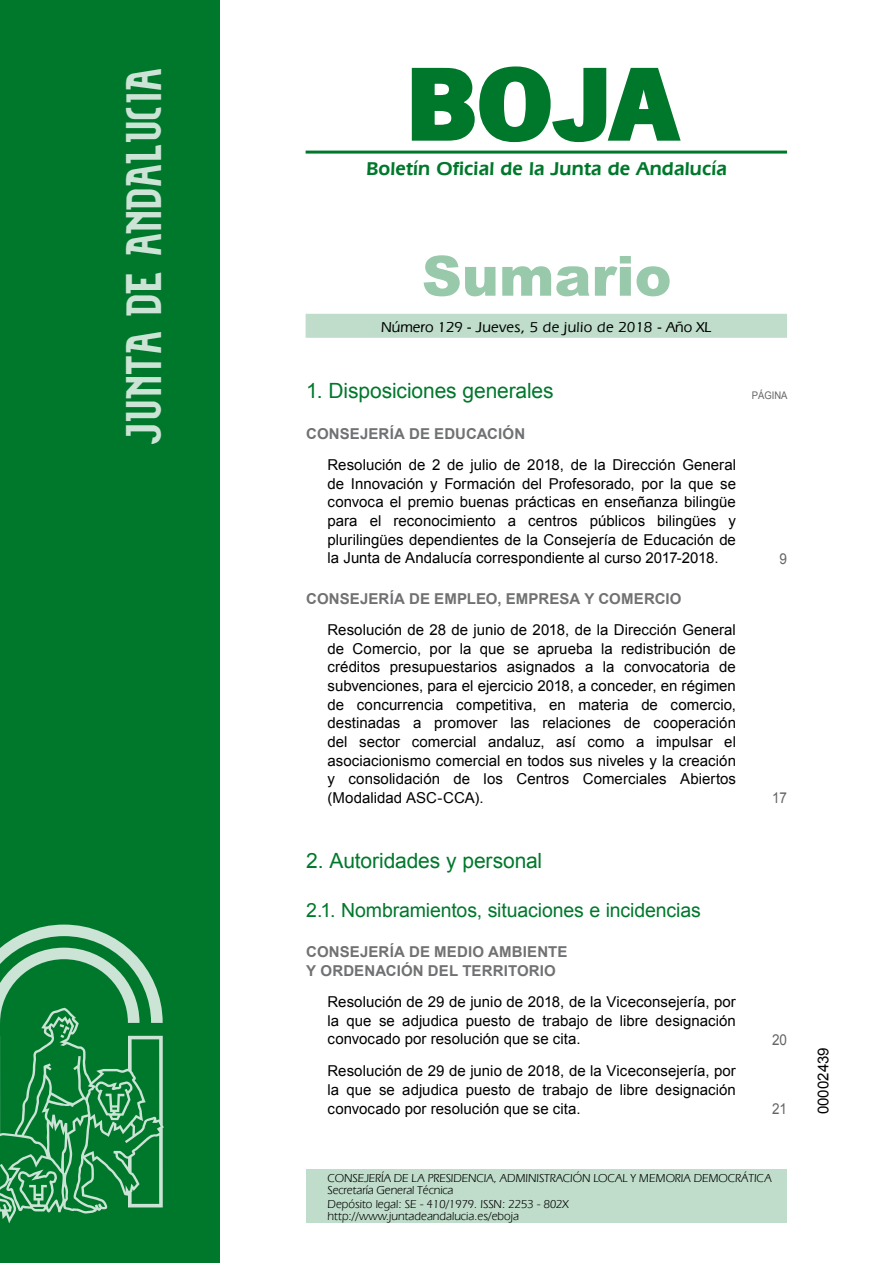
<style>
.page{position:relative;width:893px;height:1263px;background:#fff}
.page>*{position:absolute;margin:0;border:0;box-sizing:border-box;transform-origin:0 0}
.t1{font:700 105px "News Got T";color:#00782c;scale:1.14 1}
.t2{font:900 55.5px "Arial";color:#99c9ab}
.t3{font:27px "Alfabeto Andaluz Nuevo";color:#cce4d5}
.t4{font:21px "Arial";letter-spacing:-.005em;color:#00782c}
.t5{font:19.5px "Arial";letter-spacing:-.01em;color:#00782c}
.t6{font:600 19.5px "Eras IT Cby BT";letter-spacing:.01em;color:#00782c}
.t7{font:15px/18.6px "Arial";color:#000;text-align:justify}
.t8{font:700 15px/18.6px "Arial";letter-spacing:.01em;color:#707173}
.t9{font:500 15px "Eras IT Cby BT";letter-spacing:.025em;color:#000}
.t10{font:15px "Arial";color:#646567;scale:.9 1}
.t11{font:12px/12px "Eras IT Cby BT";letter-spacing:-.01em;color:#000}
.t12{font:10.5px "Arial";color:#646567;scale:.9 1}
</style>
<div class="page">
<hr style="left:305px;top:151px;width:482px;height:3px;background:#00782c">
<div style="left:305px;top:314px;width:482px;height:24px;background:#bfddca"></div>
<div style="left:0;top:0;width:219px;height:1263px;background:#00782c"></div>
<svg style="left:0;top:925px;width:164px;height:298px"></svg>
<svg style="left:411px;top:66px;width:270px;height:77px"></svg>
<div style="left:306px;top:1169px;width:481px;height:54px;background:#bfddca"></div>
<h3 class="t3" style="left:136px;top:446px;width:379px;rotate:-90deg">JUNTA DE ANDALUCIA</h3>
<h1 class="t1" style="left:405px;top:42px;width:240px">BOJA</h1>
<h3 class="t6" style="left:366px;top:157px;width:362px">Boletín Oficial de la Junta de Andalucía</h3>
<h2 class="t2" style="left:422px;top:236px;width:251px">Sumario</h2>
<p class="t9" style="left:381px;top:317px;width:331px">Número 129 - Jueves, 5 de julio de 2018 - Año XL</p>
<h3 class="t4" style="left:306px;top:377px;width:249px">1. Disposiciones generales</h3>
<p class="t12" style="left:751px;top:388px;width:41px">PÁGINA</p>
<p class="t8" style="left:306px;top:425px;width:220px">CONSEJERÍA DE EDUCACIÓN</p>
<p class="t7" style="left:327px;top:456px;width:410px">Resolución de 2 de julio de 2018, de la Dirección General de Innovación y Formación del Profesorado, por la que se convoca el premio buenas prácticas en enseñanza bilingüe para el reconocimiento a centros públicos bilingües y plurilingües dependientes de la Consejería de Educación de la Junta de Andalucía correspondiente al curso 2017-2018.</p>
<p class="t10" style="left:779px;top:549px;width:10px">9</p>
<p class="t8" style="left:306px;top:590px;width:377px">CONSEJERÍA DE EMPLEO, EMPRESA Y COMERCIO</p>
<p class="t7" style="left:327px;top:621px;width:410px">Resolución de 28 de junio de 2018, de la Dirección General de Comercio, por la que se aprueba la redistribución de créditos presupuestarios asignados a la convocatoria de subvenciones, para el ejercicio 2018, a conceder, en régimen de concurrencia competitiva, en materia de comercio, destinadas a promover las relaciones de cooperación del sector comercial andaluz, así como a impulsar el asociacionismo comercial en todos sus niveles y la creación y consolidación de los Centros Comerciales Abiertos (Modalidad ASC-CCA).</p>
<h3 class="t4" style="left:306px;top:846px;width:237px">2. Autoridades y personal</h3>
<h3 class="t5" style="left:306px;top:897px;width:396px">2.1. Nombramientos, situaciones e incidencias</h3>
<p class="t8" style="left:306px;top:943px;width:263px">CONSEJERÍA DE MEDIO AMBIENTE<br>Y ORDENACIÓN DEL TERRITORIO</p>
<p class="t7" style="left:327px;top:993px;width:410px">Resolución de 29 de junio de 2018, de la Viceconsejería, por la que se adjudica puesto de trabajo de libre designación convocado por resolución que se cita.</p>
<p class="t7" style="left:327px;top:1062px;width:410px">Resolución de 29 de junio de 2018, de la Viceconsejería, por la que se adjudica puesto de trabajo de libre designación convocado por resolución que se cita.</p>
<p class="t10" style="left:772px;top:788px;width:18px">17</p>
<p class="t10" style="left:772px;top:1030px;width:18px">20</p>
<p class="t10" style="left:772px;top:1099px;width:18px">21</p>
<p class="t11" style="left:327px;top:1171px;width:445px">CONSEJERÍA DE LA PRESIDENCIA, ADMINISTRACIÓN LOCAL Y MEMORIA DEMOCRÁTICA<br>Secretaría General Técnica</p>
<p class="t11" style="left:327px;top:1198px;width:243px">Depósito legal: SE - 410/1979. ISSN: 2253 - 802X http://www.juntadeandalucia.es/eboja</p>
<p class="t7" style="left:814px;top:1114px;width:68px;rotate:-90deg">00002439</p>
</div>
